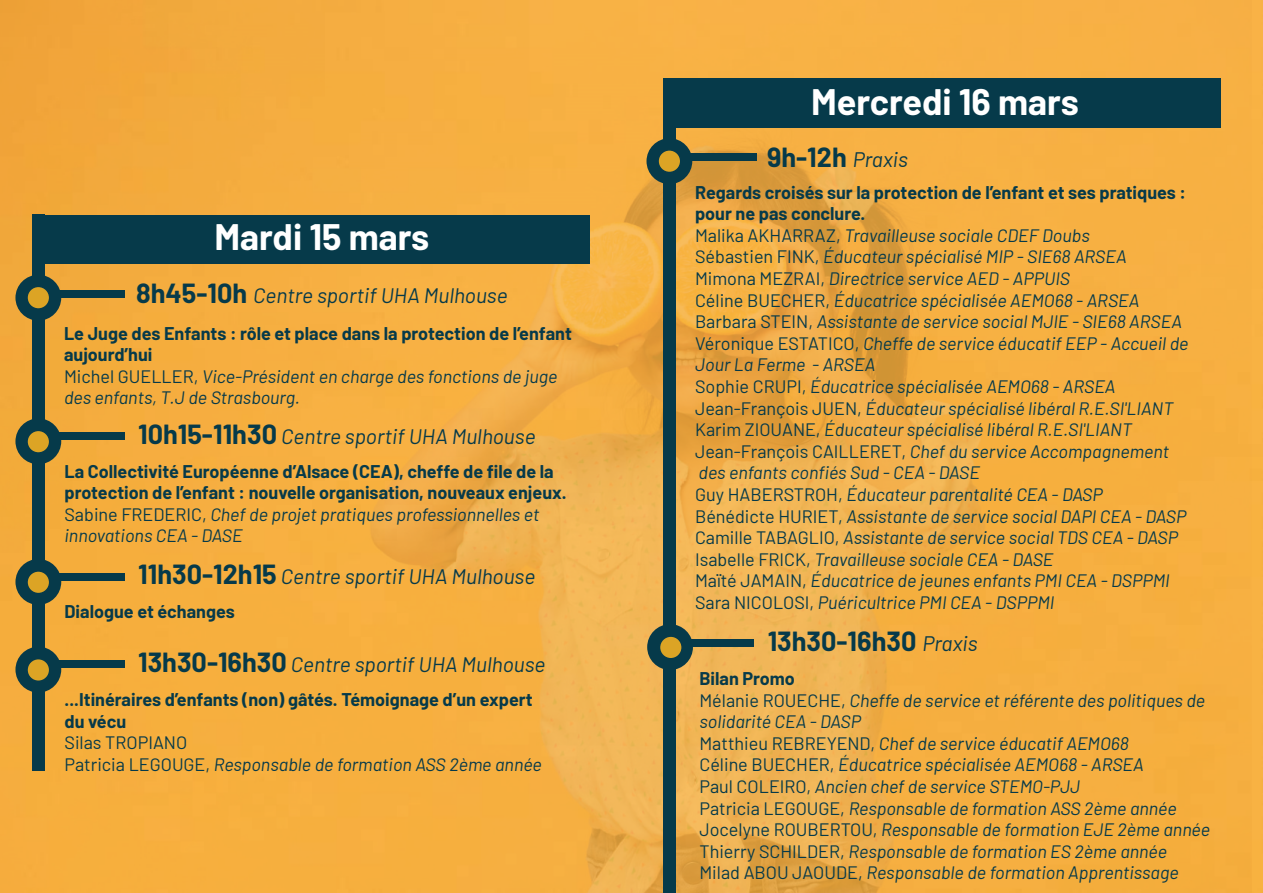
<style>
.page{position:relative;width:1263px;height:893px;background:#fff}
.page>*{position:absolute;margin:0;border:0;box-sizing:border-box;transform-origin:0 0}
.t1{font:700 36px "Barlow";color:#fff}
.t2{font:700 27px "Barlow";color:#063a4a}
.t3{font:italic 21px "Barlow";color:#063a4a}
.t4{font:italic 18px/21.6px "Barlow";color:#063a4a}
.t5{font:700 18px/21.6px "Barlow";color:#063a4a}
.s1{font-weight:700;font-style:normal;font-size:27px}
.s2{font-weight:700;font-style:normal}
.s3{font-style:normal}
.s4{font-weight:400}
.s5{font-weight:400;font-style:italic}
.s6{font-weight:400;font-style:italic;font-size:21px}
</style>
<div class="page">
<img style="left:0;top:0;width:1251px;height:893px">
<div style="left:44px;top:215px;width:545px;height:49px;background:#063a4a"></div>
<div style="left:46px;top:290px;width:79px;height:8px;background:#063a4a"></div>
<div style="left:45px;top:432px;width:79px;height:8px;background:#063a4a"></div>
<div style="left:32px;top:215px;width:13px;height:556px;background:#063a4a"></div>
<div style="left:15px;top:275px;width:46px;height:46px;background:#063a4a;border-radius:50%"></div>
<div style="left:15px;top:418px;width:46px;height:46px;background:#063a4a;border-radius:50%"></div>
<div style="left:27px;top:286px;width:23px;height:23px;background:#dca425;border-radius:50%"></div>
<div style="left:26px;top:286px;width:24px;height:24px;border:2px solid #063a4a;border-radius:50%"></div>
<div style="left:27px;top:430px;width:23px;height:23px;background:#dca425;border-radius:50%"></div>
<div style="left:26px;top:430px;width:24px;height:24px;border:2px solid #063a4a;border-radius:50%"></div>
<div style="left:45px;top:573px;width:79px;height:7px;background:#063a4a"></div>
<div style="left:15px;top:559px;width:46px;height:46px;background:#063a4a;border-radius:50%"></div>
<div style="left:27px;top:571px;width:23px;height:23px;background:#dca425;border-radius:50%"></div>
<div style="left:26px;top:570px;width:24px;height:24px;border:2px solid #063a4a;border-radius:50%"></div>
<div style="left:669px;top:78px;width:551px;height:49px;background:#063a4a"></div>
<div style="left:678px;top:154px;width:79px;height:7px;background:#063a4a"></div>
<div style="left:663px;top:78px;width:13px;height:815px;background:#063a4a"></div>
<div style="left:646px;top:138px;width:46px;height:46px;background:#063a4a;border-radius:50%"></div>
<div style="left:658px;top:150px;width:23px;height:22px;background:#dca425;border-radius:50%"></div>
<div style="left:657px;top:149px;width:24px;height:24px;border:2px solid #063a4a;border-radius:50%"></div>
<div style="left:674px;top:640px;width:80px;height:7px;background:#063a4a"></div>
<div style="left:647px;top:624px;width:46px;height:46px;background:#063a4a;border-radius:50%"></div>
<div style="left:659px;top:636px;width:23px;height:23px;background:#dca425;border-radius:50%"></div>
<div style="left:659px;top:635px;width:24px;height:24px;border:2px solid #063a4a;border-radius:50%"></div>
<div style="left:45px;top:661px;width:79px;height:7px;background:#063a4a"></div>
<div style="left:15px;top:647px;width:46px;height:45px;background:#063a4a;border-radius:50%"></div>
<div style="left:27px;top:659px;width:23px;height:22px;background:#dca425;border-radius:50%"></div>
<div style="left:26px;top:658px;width:24px;height:24px;border:2px solid #063a4a;border-radius:50%"></div>
<h1 class="t1" style="left:215px;top:211px;width:216px">Mardi 15 mars</h1>
<p class="t3" style="left:136px;top:280px;width:373px"><span class="s1">8h45-10h</span> Centre sportif UHA Mulhouse</p>
<p class="t4" style="left:64px;top:321px;width:509px"><span class="s2">Le Juge des Enfants : rôle et place dans la protection de l’enfant aujourd’hui<br></span><span class="s3">Michel GUELLER,</span> Vice-Président en charge des fonctions de juge des enfants, T.J de Strasbourg.</p>
<p class="t3" style="left:138px;top:421px;width:399px"><span class="s1">10h15-11h30</span> Centre sportif UHA Mulhouse</p>
<p class="t5" style="left:64px;top:459px;width:504px">La Collectivité Européenne d’Alsace (CEA), cheffe de file de la protection de l’enfant : nouvelle organisation, nouveaux enjeux.<br><span class="s4">Sabine FREDERIC,</span> <span class="s5">Chef de projet pratiques professionnelles et innovations CEA - DASE</span></p>
<p class="t3" style="left:138px;top:561px;width:399px"><span class="s1">11h30-12h15</span> Centre sportif UHA Mulhouse</p>
<p class="t5" style="left:65px;top:600px;width:172px">Dialogue et échanges</p>
<p class="t3" style="left:138px;top:649px;width:409px"><span class="s1">13h30-16h30</span> Centre sportif UHA Mulhouse</p>
<p class="t5" style="left:65px;top:687px;width:470px">...Itinéraires d’enfants (non) gâtés. Témoignage d’un expert du vécu</p>
<p class="t4" style="left:65px;top:730px;width:479px"><span class="s3">Silas TROPIANO<br>Patricia LEGOUGE,</span> Responsable de formation ASS 2ème année</p>
<h1 class="t1" style="left:811px;top:76px;width:269px">Mercredi 16 mars</h1>
<h2 class="t2" style="left:767px;top:137px;width:142px">9h-12h <span class="s6">Praxis</span></h2>
<p class="t4" style="left:695px;top:180px;width:495px"><span class="s2">Regards croisés sur la protection de l’enfant et ses pratiques : pour ne pas conclure.<br></span><span class="s3">Malika AKHARRAZ,</span> Travailleuse sociale CDEF Doubs<br><span class="s3">Sébastien FINK,</span> Éducateur spécialisé MIP - SIE68 ARSEA <span class="s3">Mimona MEZRAI,</span> Directrice service AED - APPUIS<br><span class="s3">Céline BUECHER,</span> Éducatrice spécialisée AEMO68 - ARSEA <span class="s3">Barbara STEIN,</span> Assistante de service social MJIE - SIE68 ARSEA <span class="s3">Véronique ESTATICO,</span> Cheffe de service éducatif EEP - Accueil de Jour La Ferme - ARSEA<br><span class="s3">Sophie CRUPI,</span> Éducatrice spécialisée AEMO68 - ARSEA <span class="s3">Jean-François JUEN,</span> Éducateur spécialisé libéral R.E.SI'LIANT <span class="s3">Karim ZIOUANE,</span> Éducateur spécialisé libéral R.E.SI'LIANT <span class="s3">Jean-François CAILLERET,</span> Chef du service Accompagnement des enfants confiés Sud - CEA - DASE<br><span class="s3">Guy HABERSTROH,</span> Éducateur parentalité CEA - DASP<br><span class="s3">Bénédicte HURIET,</span> Assistante de service social DAPI CEA - DASP <span class="s3">Camille TABAGLIO,</span> Assistante de service social TDS CEA - DASP <span class="s3">Isabelle FRICK,</span> Travailleuse sociale CEA - DASE<br><span class="s3">Maïté JAMAIN,</span> Éducatrice de jeunes enfants PMI CEA - DSPPMI <span class="s3">Sara NICOLOSI,</span> Puéricultrice PMI CEA - DSPPMI</p>
<h2 class="t2" style="left:768px;top:621px;width:211px">13h30-16h30 <span class="s6">Praxis</span></h2>
<p class="t4" style="left:699px;top:666px;width:512px"><span class="s2">Bilan Promo<br></span><span class="s3">Mélanie ROUECHE,</span> Cheffe de service et référente des politiques de solidarité CEA - DASP<br><span class="s3">Matthieu REBREYEND,</span> Chef de service éducatif AEMO68<br><span class="s3">Céline BUECHER,</span> Éducatrice spécialisée AEMO68 - ARSEA<br><span class="s3">Paul COLEIRO,</span> Ancien chef de service STEMO-PJJ<br><span class="s3">Patricia LEGOUGE,</span> Responsable de formation ASS 2ème année <span class="s3">Jocelyne ROUBERTOU,</span> Responsable de formation EJE 2ème année <span class="s3">Thierry SCHILDER,</span> Responsable de formation ES 2ème année <span class="s3">Milad ABOU JAOUDE,</span> Responsable de formation Apprentissage</p>
</div>
